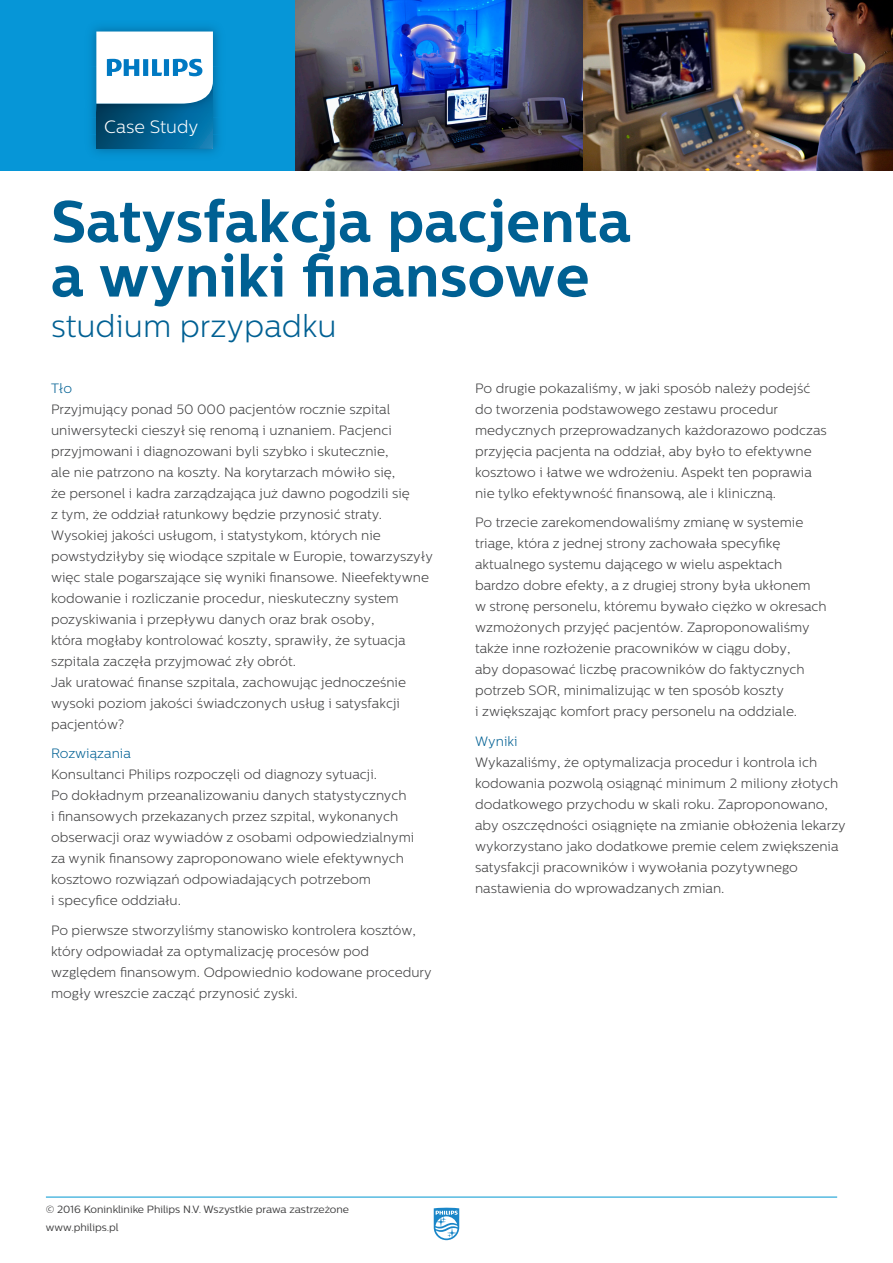
<style>
.page{position:relative;width:893px;height:1263px;background:#fff}
.page>*{position:absolute;margin:0;border:0;box-sizing:border-box;transform-origin:0 0}
.t1{font:700 58.5px "Centrale Sans";color:#006093}
.t2{font:300 31.5px "Centrale Sans";color:#006093}
.t3{font:300 17.85px "Centrale Sans";color:#fff}
.t4{font:300 13.5px/21px "Centrale Sans";color:#3e3e3f}
.t5{font:300 13.5px "Centrale Sans";color:#006093}
.t6{font:10.5px "Centrale Sans";color:#3e3e3f}
.s1{color:#006093}
</style>
<div class="page">
<div style="left:0;top:0;width:296px;height:170px;background:#0696d7"></div>
<img style="left:296px;top:0;width:287px;height:170px">
<img style="left:583px;top:0;width:310px;height:170px">
<svg style="left:434px;top:1208px;width:25px;height:32px"></svg>
<hr style="left:46px;top:1197px;width:791px;height:1px;background:#0098d1">
<img style="left:91px;top:26px;width:128px;height:40px">
<img style="left:87px;top:106px;width:135px;height:48px">
<svg style="left:96px;top:32px;width:117px;height:72px;background:#dbecf5"></svg>
<svg style="left:96px;top:104px;width:117px;height:44px;background:#015c8a"></svg>
<p class="t3" style="left:104px;top:116px;width:96px">Case Study</p>
<p class="t1" style="left:51px;top:186px;width:582px">Satysfakcja pacjenta</p>
<p class="t1" style="left:51px;top:241px;width:540px">a wyniki finansowe</p>
<p class="t2" style="left:51px;top:308px;width:287px">studium przypadku</p>
<p class="t4" style="left:51px;top:378px;width:360px"><span class="s1">Tło<br></span>Przyjmujący ponad 50 000 pacjentów rocznie szpital uniwersytecki cieszył się renomą i uznaniem. Pacjenci przyjmowani i diagnozowani byli szybko i skutecznie, ale nie patrzono na koszty. Na korytarzach mówiło się, że personel i kadra zarządzająca już dawno pogodzili się z tym, że oddział ratunkowy będzie przynosić straty.</p>
<p class="t4" style="left:51px;top:525px;width:383px">Wysokiej jakości usługom, i statystykom, których nie powstydziłyby się wiodące szpitale w Europie, towarzyszyły więc stale pogarszające się wyniki finansowe. Nieefektywne kodowanie i rozliczanie procedur, nieskuteczny system pozyskiwania i przepływu danych oraz brak osoby,<br>która mogłaby kontrolować koszty, sprawiły, że sytuacja szpitala zaczęła przyjmować zły obrót.</p>
<p class="t4" style="left:51px;top:672px;width:357px">Jak uratować finanse szpitala, zachowując jednocześnie wysoki poziom jakości świadczonych usług i satysfakcji pacjentów?</p>
<p class="t5" style="left:51px;top:746px;width:81px">Rozwiązania</p>
<p class="t4" style="left:51px;top:764px;width:365px">Konsultanci Philips rozpoczęli od diagnozy sytuacji.<br>Po dokładnym przeanalizowaniu danych statystycznych<br>i finansowych przekazanych przez szpital, wykonanych obserwacji oraz wywiadów z osobami odpowiedzialnymi za wynik finansowy zaproponowano wiele efektywnych kosztowo rozwiązań odpowiadających potrzebom<br>i specyfice oddziału.</p>
<p class="t4" style="left:51px;top:920px;width:382px">Po pierwsze stworzyliśmy stanowisko kontrolera kosztów, który odpowiadał za optymalizację procesów pod względem finansowym. Odpowiednio kodowane procedury mogły wreszcie zacząć przynosić zyski.</p>
<p class="t4" style="left:475px;top:378px;width:353px">Po drugie pokazaliśmy, w jaki sposób należy podejść do tworzenia podstawowego zestawu procedur medycznych przeprowadzanych każdorazowo podczas przyjęcia pacjenta na oddział, aby było to efektywne kosztowo i łatwe we wdrożeniu. Aspekt ten poprawia nie tylko efektywność finansową, ale i kliniczną.</p>
<p class="t4" style="left:475px;top:512px;width:353px">Po trzecie zarekomendowaliśmy zmianę w systemie triage, która z jednej strony zachowała specyfikę aktualnego systemu dającego w wielu aspektach bardzo dobre efekty, a z drugiej strony była ukłonem<br>w stronę personelu, któremu bywało ciężko w okresach wzmożonych przyjęć pacjentów. Zaproponowaliśmy także inne rozłożenie pracowników w ciągu doby,<br>aby dopasować liczbę pracowników do faktycznych potrzeb SOR, minimalizując w ten sposób koszty<br>i zwiększając komfort pracy personelu na oddziale.</p>
<p class="t5" style="left:475px;top:733px;width:44px">Wyniki</p>
<p class="t4" style="left:475px;top:752px;width:372px">Wykazaliśmy, że optymalizacja procedur i kontrola ich kodowania pozwolą osiągnąć minimum 2 miliony złotych dodatkowego przychodu w skali roku. Zaproponowano, aby oszczędności osiągnięte na zmianie obłożenia lekarzy wykorzystano jako dodatkowe premie celem zwiększenia satysfakcji pracowników i wywołania pozytywnego nastawienia do wprowadzanych zmian.</p>
<p class="t6" style="left:46px;top:1203px;width:305px">© 2016 Koninklinike Philips N.V. Wszystkie prawa zastrzeżone</p>
<p class="t6" style="left:46px;top:1221px;width:74px">www.philips.pl</p>
</div>
